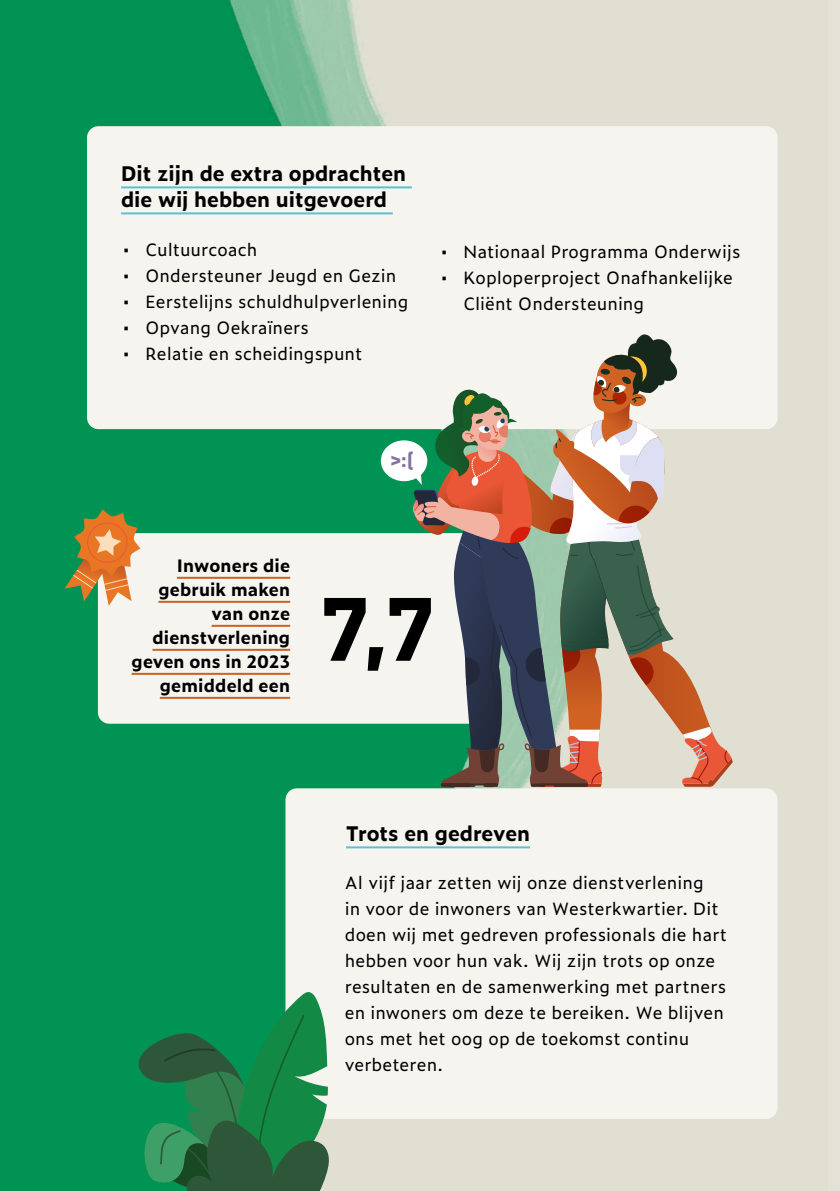
<style>
.page{position:relative;width:840px;height:1191px;background:#fff}
.page>*{position:absolute;margin:0;border:0;box-sizing:border-box;transform-origin:0 0}
.t1{font:700 89.6px "Archia";color:#000}
.t2{font:700 20.4px "Archia";color:#8273a1}
.t3{font:700 20px/26px "Zeitung Micro Pro";color:#000}
.t4{font:17px/26px "Zeitung Micro Pro";letter-spacing:.005em;color:#000}
.t5{font:700 17px/24px "Zeitung Micro Pro";letter-spacing:.01em;color:#000;text-align:right}
</style>
<div class="page">
<div style="left:0;top:0;width:839px;height:1191px;background:#009353"></div>
<img style="left:87px;top:0;width:741px;height:1191px">
<div style="left:828px;top:0;width:11px;height:1191px;background:#e4e2d6"></div>
<div style="left:87px;top:126px;width:690px;height:303px;background:#f5f4ef;border-radius:11px"></div>
<hr style="left:121px;top:186px;width:290px;height:2px;background:#5ac1d1">
<hr style="left:121px;top:212px;width:271px;height:2px;background:#5ac1d1">
<div style="left:285px;top:788px;width:492px;height:331px;background:#f5f4ef;border-radius:11px"></div>
<hr style="left:346px;top:846px;width:184px;height:2px;background:#5ac1d1">
<svg style="left:134px;top:992px;width:195px;height:199px"></svg>
<div style="left:98px;top:533px;width:382px;height:190px;background:#f5f4ef;border-radius:11px"></div>
<hr style="left:177px;top:577px;width:113px;height:2px;background:#ce6122">
<hr style="left:158px;top:601px;width:132px;height:2px;background:#ce6122">
<hr style="left:211px;top:625px;width:79px;height:2px;background:#ce6122">
<hr style="left:152px;top:649px;width:138px;height:2px;background:#ce6122">
<hr style="left:131px;top:673px;width:159px;height:2px;background:#ce6122">
<hr style="left:160px;top:697px;width:130px;height:2px;background:#ce6122">
<svg style="left:64px;top:509px;width:76px;height:97px"></svg>
<svg style="left:380px;top:334px;width:352px;height:453px"></svg>
<p class="t3" style="left:121px;top:160px;width:286px">Dit zijn de extra opdrachten die wij hebben uitgevoerd</p>
<p class="t4" style="left:123px;top:236px;width:136px">• Cultuurcoach</p>
<p class="t4" style="left:123px;top:262px;width:275px">• Ondersteuner Jeugd en Gezin</p>
<p class="t4" style="left:123px;top:288px;width:287px">• Eerstelijns schuldhulpverlening</p>
<p class="t4" style="left:123px;top:314px;width:188px">• Opvang Oekraïners</p>
<p class="t4" style="left:123px;top:340px;width:241px">• Relatie en scheidingspunt</p>
<p class="t4" style="left:440px;top:238px;width:301px">• Nationaal Programma Onderwijs</p>
<p class="t4" style="left:463px;top:264px;width:271px;text-indent:-23px">• Koploperproject Onafhankelijke<br>Cliënt Ondersteuning</p>
<p class="t2" style="left:390px;top:447px;width:26px">&gt;:(</p>
<p class="t5" style="left:131px;top:552px;width:160px">Inwoners die gebruik maken van onze dienstverlening geven ons in 2023 gemiddeld een</p>
<h1 class="t1" style="left:319px;top:574px;width:117px">7,7</h1>
<p class="t3" style="left:346px;top:820px;width:185px">Trots en gedreven</p>
<p class="t4" style="left:344px;top:869px;width:384px">Al vijf jaar zetten wij onze dienstverlening<br>in voor de inwoners van Westerkwartier. Dit doen wij met gedreven professionals die hart hebben voor hun vak. Wij zijn trots op onze resultaten en de samenwerking met partners en inwoners om deze te bereiken. We blijven ons met het oog op de toekomst continu verbeteren.</p>
</div>
